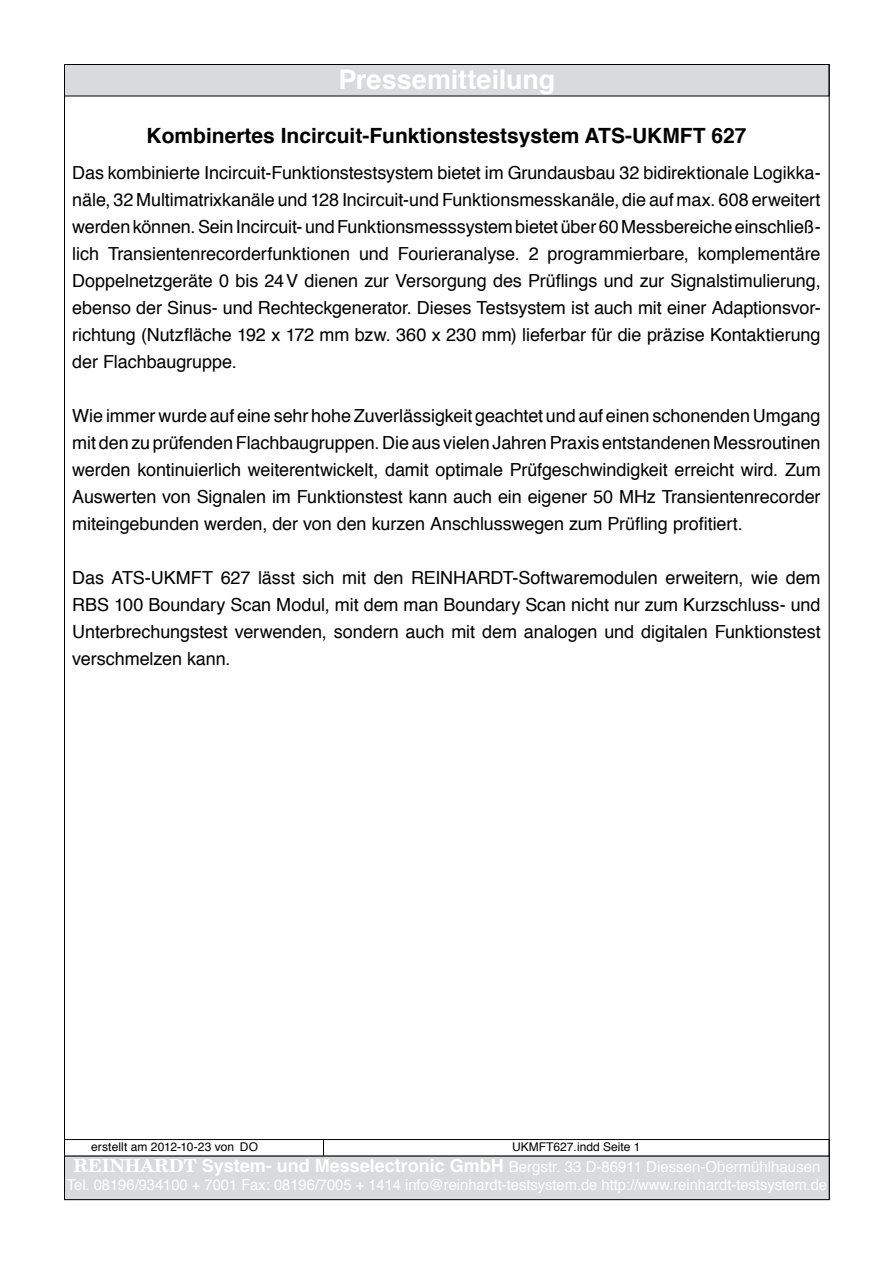
<style>
.page{position:relative;width:893px;height:1263px;background:#fff}
.page>*{position:absolute;margin:0;border:0;box-sizing:border-box;transform-origin:0 0}
.t1{font:700 27px "Helvetica";letter-spacing:-.005em;color:#fff}
.t2{font:700 21px "Helvetica";color:#000}
.t3{font:18px/27px "Helvetica";letter-spacing:-.005em;color:#000;text-align:justify}
.t4{font:15px/18px "Helvetica";color:#fff;text-align:center}
.t5{font:12px "Helvetica";color:#000}
.s1{font-family:"New Century Schlbk";font-weight:700;font-size:18px}
.s2{font-weight:700;font-size:18px}
</style>
<div class="page">
<div style="left:64px;top:64px;width:765px;height:32px;background:#d9dadb"></div>
<div style="left:64px;top:1139px;width:260px;height:17px;border:1px solid #000"></div>
<div style="left:323px;top:1139px;width:506px;height:17px;border:1px solid #000"></div>
<div style="left:64px;top:1156px;width:765px;height:43px;background:#d9dadb"></div>
<div style="left:64px;top:1156px;width:765px;height:44px;border:1px solid #000"></div>
<h1 class="t1" style="left:338px;top:58px;width:218px">Pressemitteilung</h1>
<p class="t2" style="left:147px;top:119px;width:601px">Kombinertes Incircuit-Funktionstestsystem ATS-UKMFT 627</p>
<p class="t3" style="left:72px;top:160px;width:750px">Das kombinierte Incircuit-Funktionstestsystem bietet im Grundausbau 32 bidirektionale Logikka&shy;näle, 32 Multimatrixkanäle und 128 Incircuit-und Funktionsmesskanäle, die auf max. 608 erweitert werden können. Sein Incircuit- und Funktionsmesssystem bietet über 60 Messbereiche einschließ&shy;lich Transientenrecorderfunktionen und Fourieranalyse. 2 programmierbare, komplementäre Doppelnetzgeräte 0 bis 24V dienen zur Versorgung des Prüflings und zur Signalstimulierung, ebenso der Sinus- und Rechteckgenerator. Dieses Testsystem ist auch mit einer Adaptionsvor&shy;richtung (Nutzfläche 192 x 172 mm bzw. 360 x 230 mm) lieferbar für die präzise Kontaktierung der Flachbaugruppe.</p>
<p class="t3" style="left:72px;top:403px;width:750px">Wie immer wurde auf eine sehr hohe Zuverlässigkeit geachtet und auf einen schonenden Umgang mit den zu prüfenden Flachbaugruppen. Die aus vielen Jahren Praxis entstandenen Messroutinen werden kontinuierlich weiterentwickelt, damit optimale Prüfgeschwindigkeit erreicht wird. Zum Auswerten von Signalen im Funktionstest kann auch ein eigener 50 MHz Transientenrecorder miteingebunden werden, der von den kurzen Anschlusswegen zum Prüfling profitiert.</p>
<p class="t3" style="left:72px;top:565px;width:750px">Das ATS-UKMFT 627 lässt sich mit den REINHARDT-Softwaremodulen erweitern, wie dem RBS 100 Boundary Scan Modul, mit dem man Boundary Scan nicht nur zum Kurzschluss- und Unterbrechungstest verwenden, sondern auch mit dem analogen und digitalen Funktionstest verschmelzen kann.</p>
<p class="t5" style="left:91px;top:1138px;width:168px">erstellt am 2012-10-23 von DO</p>
<p class="t5" style="left:512px;top:1138px;width:130px">UKMFT627.indd Seite 1</p>
<p class="t4" style="left:67px;top:1158px;width:762px"><span class="s1">REINHARDT</span> <span class="s2">System- und Messelectronic GmbH</span> Bergstr. 33 D-86911 Diessen-Obermühlhausen<br>Tel. 08196/934100 + 7001 Fax: 08196/7005 + 1414 info@reinhardt-testsystem.de http://www.reinhardt-testsystem.de</p>
</div>
